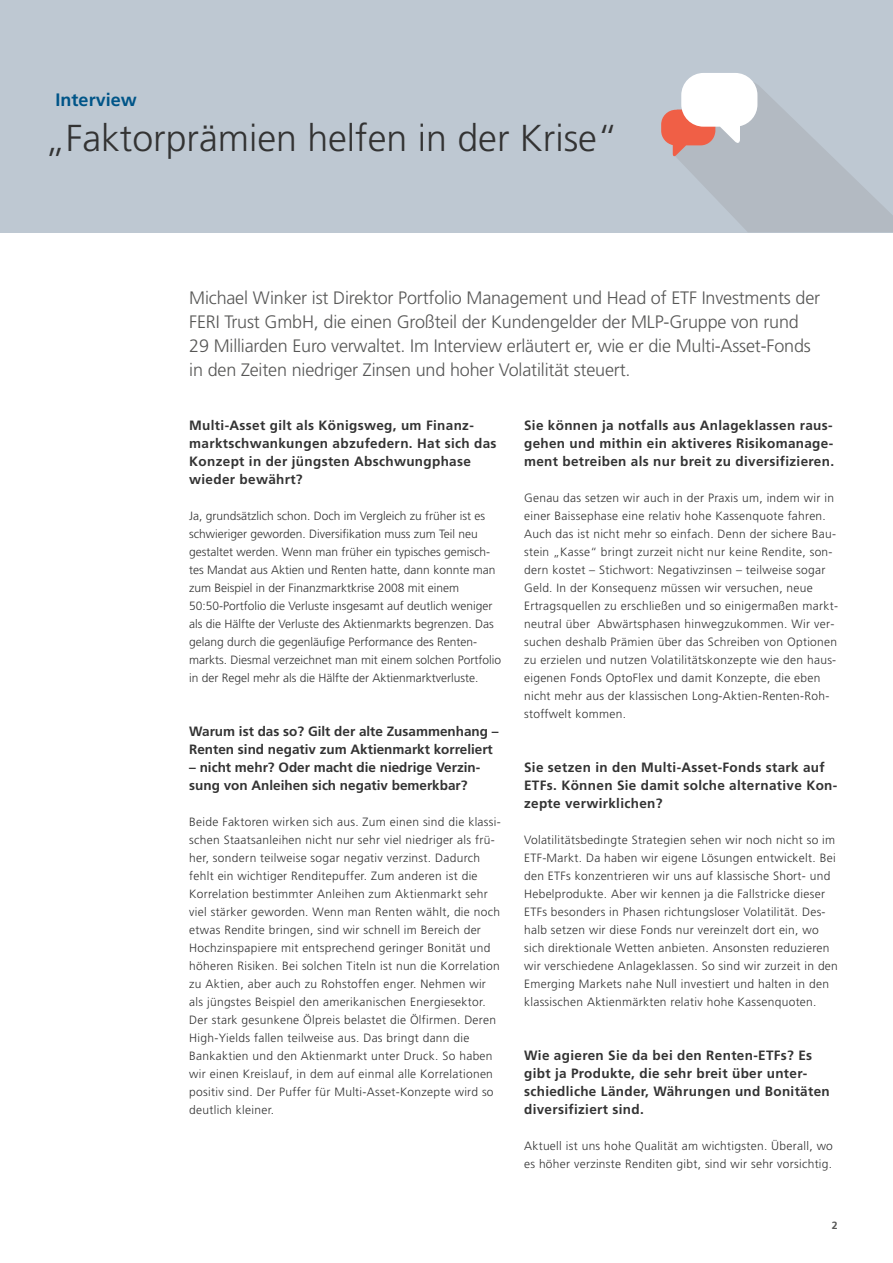
<style>
.page{position:relative;width:893px;height:1263px;background:#fff}
.page>*{position:absolute;margin:0;border:0;box-sizing:border-box;transform-origin:0 0}
.t1{font:300 37.5px "Deka Frutiger OTPS";color:#333}
.t2{font:300 18px/24px "Deka Frutiger OTPS";letter-spacing:-.01em;color:#575756}
.t3{font:700 18px "Deka Frutiger OTPS";color:#058}
.t4{font:700 13.5px/18px "Deka Frutiger OTPS";letter-spacing:.025em;color:#333}
.t5{font:700 13.5px/18px "Deka Frutiger OTPS";color:#333}
.t6{font:300 12px/18px "Deka Frutiger OTPS";letter-spacing:.025em;color:#333}
.t7{font:300 12px/18px "Deka Frutiger OTPS";color:#333}
.t8{font:700 10.5px "Deka Frutiger OTPS";color:#575756}
</style>
<div class="page">
<div style="left:0;top:0;width:893px;height:232px;background:#bec8d2"></div>
<svg style="left:661px;top:73px;width:232px;height:159px"></svg>
<h2 class="t3" style="left:56px;top:89px;width:83px">Interview</h2>
<h1 class="t1" style="left:45px;top:115px;width:574px">„Faktorprämien helfen in der Krise“</h1>
<p class="t2" style="left:189px;top:286px;width:632px">Michael Winker ist Direktor Portfolio Management und Head of ETF Investments der FERI Trust GmbH, die einen Großteil der Kundengelder der MLP-Gruppe von rund 29 Milliarden Euro verwaltet. Im Interview erläutert er, wie er die Multi-Asset-Fonds in den Zeiten niedriger Zinsen und hoher Volatilität steuert.</p>
<p class="t4" style="left:189px;top:417px;width:309px">Multi-Asset gilt als Königsweg, um Finanz&shy;marktschwankungen abzufedern. Hat sich das Konzept in der jüngsten Abschwungphase wieder bewährt?</p>
<p class="t7" style="left:189px;top:507px;width:313px">Ja, grundsätzlich schon. Doch im Vergleich zu früher ist es schwieriger geworden. Diversifikation muss zum Teil neu gestaltet werden. Wenn man früher ein typisches gemisch&shy;tes Mandat aus Aktien und Renten hatte, dann konnte man zum Beispiel in der Finanzmarktkrise 2008 mit einem 50:50-Portfolio die Verluste insgesamt auf deutlich weniger als die Hälfte der Verluste des Aktienmarkts begrenzen. Das gelang durch die gegenläufige Performance des Renten&shy;markts. Diesmal verzeichnet man mit einem solchen Portfolio in der Regel mehr als die Hälfte der Aktienmarktverluste.</p>
<p class="t5" style="left:189px;top:723px;width:311px">Warum ist das so? Gilt der alte Zusammenhang –<br>Renten sind negativ zum Aktienmarkt korreliert</p>
<p class="t5" style="left:189px;top:759px;width:293px">– nicht mehr? Oder macht die niedrige Verzin&shy;sung von Anleihen sich negativ bemerkbar?</p>
<p class="t6" style="left:189px;top:813px;width:313px">Beide Faktoren wirken sich aus. Zum einen sind die klassi&shy;schen Staatsanleihen nicht nur sehr viel niedriger als frü&shy;her, sondern teilweise sogar negativ verzinst. Dadurch fehlt ein wichtiger Renditepuffer. Zum anderen ist die Korrelation bestimmter Anleihen zum Aktienmarkt sehr viel stärker geworden. Wenn man Renten wählt, die noch etwas Rendite bringen, sind wir schnell im Bereich der Hochzinspapiere mit entsprechend geringer Bonität und höheren Risiken. Bei solchen Titeln ist nun die Korrelation zu Aktien, aber auch zu Rohstoffen enger. Nehmen wir als jüngstes Beispiel den amerikanischen Energiesektor.<br>Der stark gesunkene Ölpreis belastet die Ölfirmen. Deren High-Yields fallen teilweise aus. Das bringt dann die Bankaktien und den Aktienmarkt unter Druck. So haben wir einen Kreislauf, in dem auf einmal alle Korrelationen positiv sind. Der Puffer für Multi-Asset-Konzepte wird so deutlich kleiner.</p>
<p class="t4" style="left:524px;top:417px;width:311px;text-align:justify">Sie können ja notfalls aus Anlageklassen raus&shy;gehen und mithin ein aktiveres Risikomanage&shy;ment betreiben als nur breit zu diversifizieren.</p>
<p class="t6" style="left:524px;top:489px;width:315px">Genau das setzen wir auch in der Praxis um, indem wir in einer Baissephase eine relativ hohe Kassenquote fahren.<br>Auch das ist nicht mehr so einfach. Denn der sichere Bau&shy;stein „Kasse“ bringt zurzeit nicht nur keine Rendite, son&shy;dern kostet – Stichwort: Negativzinsen – teilweise sogar Geld. In der Konsequenz müssen wir versuchen, neue Ertragsquellen zu erschließen und so einigermaßen markt&shy;neutral über Abwärtsphasen hinwegzukommen. Wir ver&shy;suchen deshalb Prämien über das Schreiben von Optionen zu erzielen und nutzen Volatilitätskonzepte wie den haus&shy;eigenen Fonds OptoFlex und damit Konzepte, die eben nicht mehr aus der klassischen Long-Aktien-Renten-Roh&shy;stoffwelt kommen.</p>
<p class="t4" style="left:524px;top:759px;width:315px">Sie setzen in den Multi-Asset-Fonds stark auf<br>ETFs. Können Sie damit solche alternative Kon&shy;zepte verwirklichen?</p>
<p class="t6" style="left:524px;top:831px;width:315px">Volatilitätsbedingte Strategien sehen wir noch nicht so im ETF-Markt. Da haben wir eigene Lösungen entwickelt. Bei den ETFs konzentrieren wir uns auf klassische Short- und Hebelprodukte. Aber wir kennen ja die Fallstricke dieser ETFs besonders in Phasen richtungsloser Volatilität. Des&shy;halb setzen wir diese Fonds nur vereinzelt dort ein, wo sich direktionale Wetten anbieten. Ansonsten reduzieren wir verschiedene Anlageklassen. So sind wir zurzeit in den Emerging Markets nahe Null investiert und halten in den klassischen Aktienmärkten relativ hohe Kassenquoten.</p>
<p class="t4" style="left:524px;top:1047px;width:307px">Wie agieren Sie da bei den Renten-ETFs? Es gibt ja Produkte, die sehr breit über unter&shy;schiedliche Länder, Währungen und Bonitäten diversifiziert sind.</p>
<p class="t6" style="left:524px;top:1137px;width:310px">Aktuell ist uns hohe Qualität am wichtigsten. Überall, wo es höher verzinste Renditen gibt, sind wir sehr vorsichtig.</p>
<p class="t8" style="left:832px;top:1219px;width:7px">2</p>
</div>
